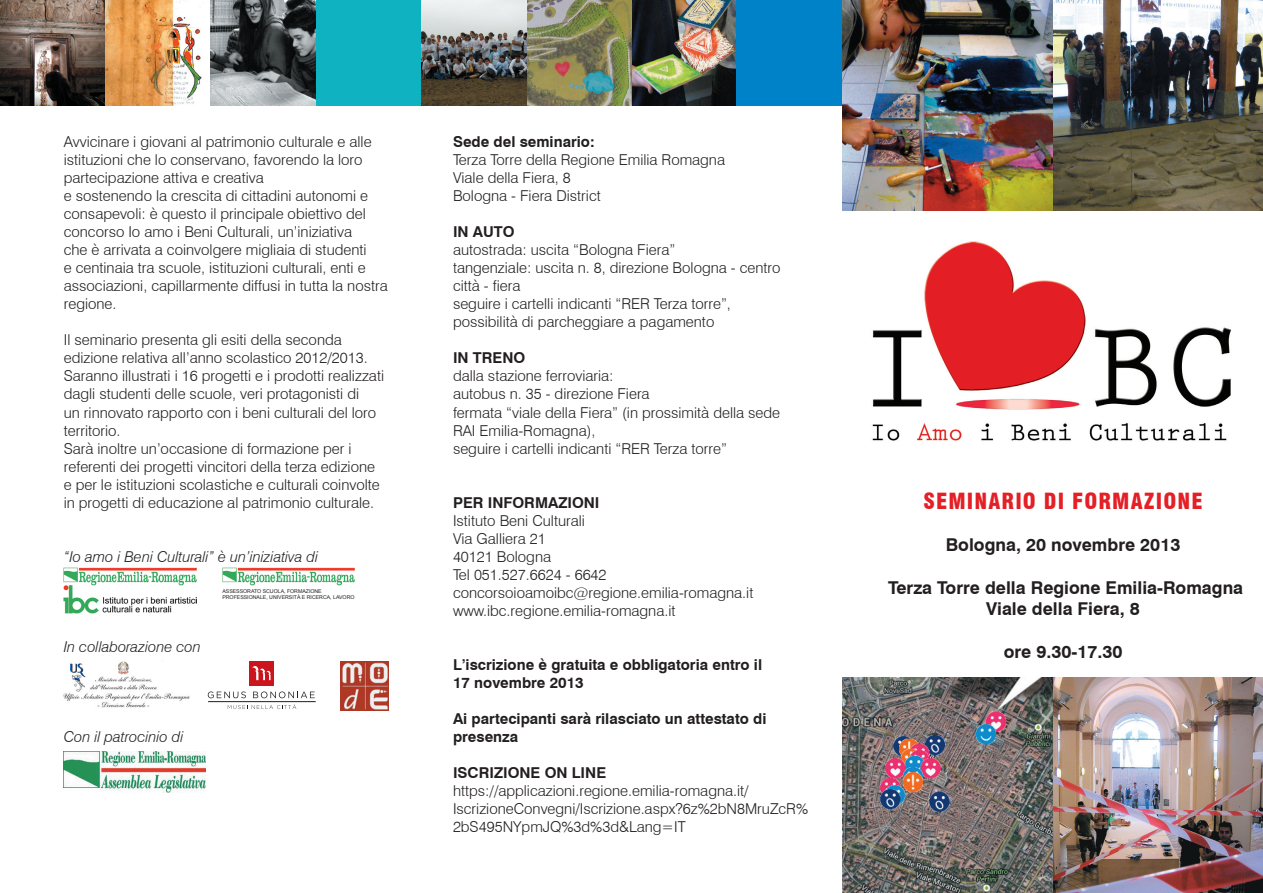
<style>
.page{position:relative;width:1263px;height:893px;background:#fff}
.page>*{position:absolute;margin:0;border:0;box-sizing:border-box;transform-origin:0 0}
.t1{font:900 condensed 21.75px "Swiss 721 BT";letter-spacing:.05em;color:#e41f25}
.t2{font:700 17.7px "Swiss 721 BT";color:#231f20}
.t3{font:300 15px/18px "Swiss 721 BT";color:#231f20}
.t4{font:700 15px/18px "Swiss 721 BT";color:#231f20}
.t5{font:italic 300 15px "Swiss 721 BT";color:#231f20}
.t6{font:5.25px "Arial";letter-spacing:-.005em;color:#231f20}
.t7{font:4.5px/5.4px "Arial";color:#231f20}
</style>
<div class="page">
<img style="left:842px;top:677px;width:421px;height:216px">
<img style="left:0;top:0;width:316px;height:105px">
<img style="left:421px;top:0;width:316px;height:105px">
<div style="left:316px;top:0;width:105px;height:105px;background:#0eb2c1"></div>
<div style="left:737px;top:0;width:105px;height:105px;background:#0082c9"></div>
<img style="left:63px;top:660px;width:127px;height:48px">
<img style="left:340px;top:661px;width:49px;height:49px">
<img style="left:64px;top:568px;width:132px;height:46px">
<img style="left:64px;top:751px;width:141px;height:42px">
<div style="left:250px;top:661px;width:24px;height:25px;background:#cb141c"></div>
<svg style="left:252px;top:666px;width:19px;height:14px"></svg>
<svg style="left:208px;top:691px;width:38px;height:7px"></svg>
<svg style="left:253px;top:691px;width:62px;height:7px"></svg>
<svg style="left:228px;top:704px;width:68px;height:5px"></svg>
<hr style="left:208px;top:701px;width:107px;height:1px;background:#231f20">
<img style="left:222px;top:568px;width:133px;height:18px">
<div style="left:222px;top:585px;width:16px;height:11px;background:#fff"></div>
<img style="left:842px;top:0;width:421px;height:210px">
<img style="left:872px;top:241px;width:359px;height:200px">
<p class="t3" style="left:64px;top:133px;width:309px">Avvicinare i giovani al patrimonio culturale e alle istituzioni che lo conservano, favorendo la loro partecipazione attiva e creativa</p>
<p class="t3" style="left:64px;top:187px;width:326px">e sostenendo la crescita di cittadini autonomi e consapevoli: è questo il principale obiettivo del concorso Io amo i Beni Culturali, un’iniziativa<br>che è arrivata a coinvolgere migliaia di studenti<br>e centinaia tra scuole, istituzioni culturali, enti e associazioni, capillarmente diffusi in tutta la nostra regione.</p>
<p class="t3" style="left:64px;top:331px;width:305px">Il seminario presenta gli esiti della seconda edizione relativa all’anno scolastico 2012/2013.</p>
<p class="t3" style="left:64px;top:367px;width:322px">Saranno illustrati i 16 progetti e i prodotti realizzati dagli studenti delle scuole, veri protagonisti di<br>un rinnovato rapporto con i beni culturali del loro territorio.</p>
<p class="t3" style="left:64px;top:439px;width:313px">Sarà inoltre un’occasione di formazione per i referenti dei progetti vincitori della terza edizione</p>
<p class="t3" style="left:64px;top:475px;width:318px">e per le istituzioni scolastiche e culturali coinvolte in progetti di educazione al patrimonio culturale.</p>
<p class="t5" style="left:64px;top:547px;width:256px">“Io amo i Beni Culturali” è un’iniziativa di</p>
<p class="t5" style="left:64px;top:637px;width:138px">In collaborazione con</p>
<p class="t7" style="left:222px;top:587px;width:116px">ASSESSORATO SCUOLA, FORMAZIONE<br>PROFESSIONALE, UNIVERSITÀ E RICERCA, LAVORO</p>
<p class="t6" style="left:222px;top:587px;width:101px">ASSESSORATO SCUOLA, FORMAZIONE</p>
<p class="t5" style="left:64px;top:727px;width:121px">Con il patrocinio di</p>
<p class="t4" style="left:453px;top:133px;width:143px">Sede del seminario:</p>
<p class="t3" style="left:453px;top:151px;width:274px">Terza Torre della Regione Emilia Romagna</p>
<p class="t3" style="left:453px;top:169px;width:119px">Viale della Fiera, 8</p>
<p class="t3" style="left:453px;top:187px;width:149px">Bologna - Fiera District</p>
<p class="t4" style="left:453px;top:223px;width:63px">IN AUTO</p>
<p class="t3" style="left:453px;top:241px;width:224px">autostrada: uscita “Bologna Fiera”</p>
<p class="t3" style="left:453px;top:259px;width:329px">tangenziale: uscita n. 8, direzione Bologna - centro città - fiera</p>
<p class="t3" style="left:453px;top:295px;width:279px">seguire i cartelli indicanti “RER Terza torre”,</p>
<p class="t3" style="left:453px;top:313px;width:263px">possibilità di parcheggiare a pagamento</p>
<p class="t4" style="left:453px;top:349px;width:74px">IN TRENO</p>
<p class="t3" style="left:453px;top:367px;width:162px">dalla stazione ferroviaria:</p>
<p class="t3" style="left:453px;top:385px;width:198px">autobus n. 35 - direzione Fiera</p>
<p class="t3" style="left:453px;top:403px;width:329px">fermata “viale della Fiera” (in prossimità della sede</p>
<p class="t3" style="left:453px;top:421px;width:144px">RAI Emilia-Romagna),</p>
<p class="t3" style="left:453px;top:439px;width:275px">seguire i cartelli indicanti “RER Terza torre”</p>
<p class="t4" style="left:453px;top:493px;width:148px">PER INFORMAZIONI</p>
<p class="t3" style="left:453px;top:511px;width:134px">Istituto Beni Culturali</p>
<p class="t3" style="left:453px;top:529px;width:94px">Via Galliera 21</p>
<p class="t3" style="left:453px;top:547px;width:100px">40121 Bologna</p>
<p class="t3" style="left:453px;top:565px;width:155px">Tel 051.527.6624 - 6642</p>
<p class="t3" style="left:453px;top:583px;width:302px">concorsoioamoibc@regione.emilia-romagna.it</p>
<p class="t3" style="left:453px;top:601px;width:224px">www.ibc.regione.emilia-romagna.it</p>
<p class="t4" style="left:453px;top:655px;width:311px">L’iscrizione è gratuita e obbligatoria entro il</p>
<p class="t4" style="left:453px;top:673px;width:132px">17 novembre 2013</p>
<p class="t4" style="left:453px;top:709px;width:315px">Ai partecipanti sarà rilasciato un attestato di presenza</p>
<p class="t4" style="left:453px;top:763px;width:155px">ISCRIZIONE ON LINE</p>
<p class="t3" style="left:453px;top:781px;width:357px">https://applicazioni.regione.emilia-romagna.it/<br>IscrizioneConvegni/Iscrizione.aspx?6z%2bN8MruZcR%<br>2bS495NYpmJQ%3d%3d&amp;Lang=IT</p>
<p class="t1" style="left:924px;top:488px;width:280px">SEMINARIO DI FORMAZIONE</p>
<p class="t2" style="left:946px;top:534px;width:236px">Bologna, 20 novembre 2013</p>
<p class="t2" style="left:888px;top:577px;width:357px">Terza Torre della Regione Emilia-Romagna</p>
<p class="t2" style="left:986px;top:598px;width:155px">Viale della Fiera, 8</p>
<p class="t2" style="left:1004px;top:641px;width:120px">ore 9.30-17.30</p>
</div>
